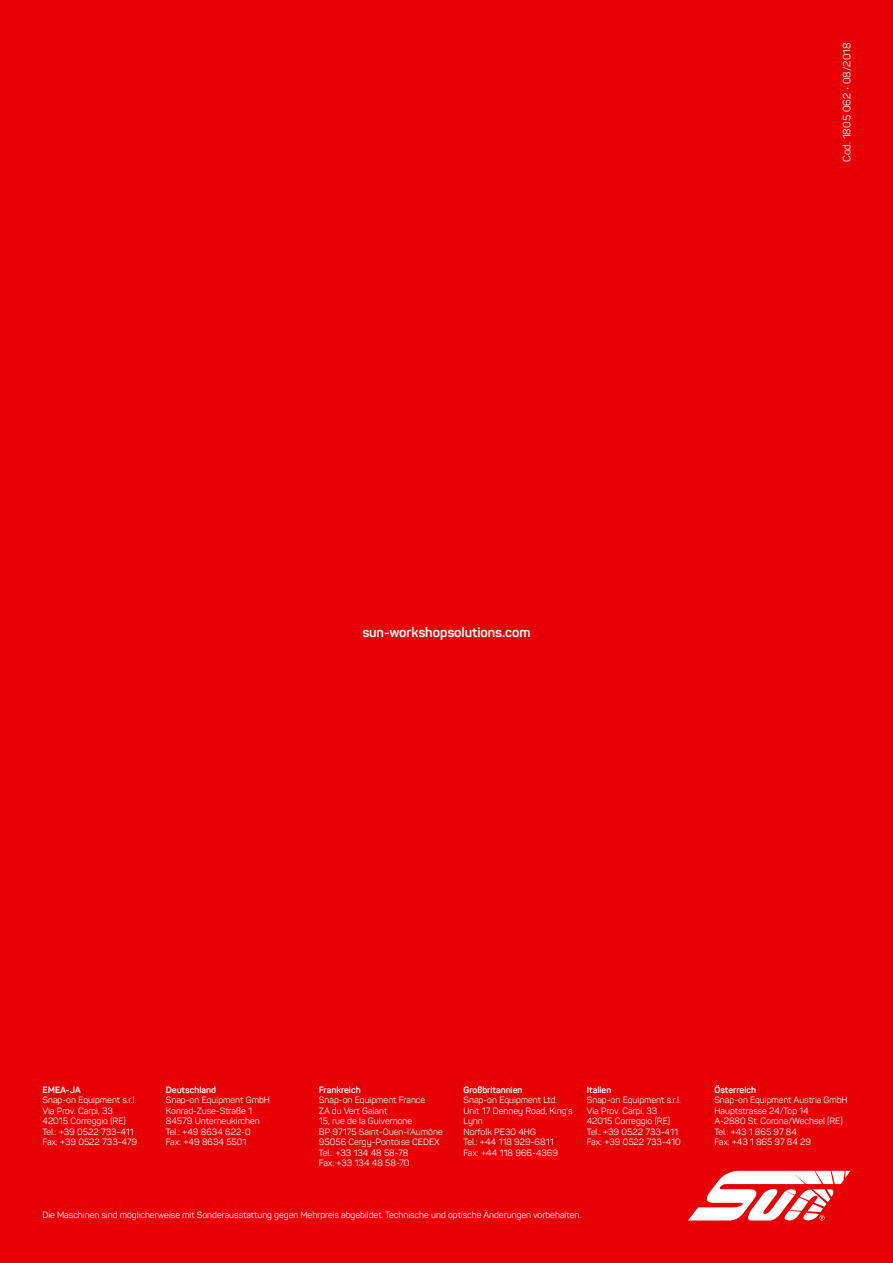
<style>
.page{position:relative;width:893px;height:1263px;background:#e60005}
.page>*{position:absolute;margin:0;border:0;box-sizing:border-box;transform-origin:0 0}
.t1{font:700 13.5px "Panton";color:#fff}
.t2{font:10.5px "Panton";letter-spacing:.01em;color:#fff}
.t3{font:9px/10.5px "Panton";color:#fff}
.t4{font:700 9px "Panton";color:#fff}
</style>
<div class="page">
<svg style="left:688px;top:1170px;width:162px;height:51px"></svg>
<p class="t2" style="left:842px;top:162px;width:121px;rotate:-90deg">Cod. 1805 062 • 08/2018</p>
<h1 class="t1" style="left:362px;top:626px;width:170px">sun-workshopsolutions.com</h1>
<p class="t4" style="left:43px;top:1085px;width:40px">EMEA-JA</p>
<p class="t3" style="left:43px;top:1095px;width:96px">Snap-on Equipment s.r.l.<br>Via Prov. Carpi, 33<br>42015 Correggio (RE)<br>Tel.: +39 0522 733-411<br>Fax: +39 0522 733-479</p>
<p class="t4" style="left:166px;top:1085px;width:52px">Deutschland</p>
<p class="t3" style="left:166px;top:1095px;width:106px">Snap-on Equipment GmbH<br>Konrad-Zuse-Straße 1<br>84579 Unterneukirchen<br>Tel.: +49 8634 622-0<br>Fax: +49 8634 5501</p>
<p class="t4" style="left:319px;top:1085px;width:43px">Frankreich</p>
<p class="t3" style="left:319px;top:1095px;width:125px">Snap-on Equipment France<br>ZA du Vert Galant<br>15, rue de la Guivernone<br>BP 97175 Saint-Ouen-l’Aumône<br>95056 Cergy-Pontoise CEDEX<br>Tel.: +33 134 48 58-78<br>Fax: +33 134 48 58-70</p>
<p class="t4" style="left:463px;top:1085px;width:61px">Großbritannien</p>
<p class="t3" style="left:463px;top:1095px;width:110px">Snap-on Equipment Ltd.<br>Unit 17 Denney Road, King‘s<br>Lynn<br>Norfolk PE30 4HG<br>Tel.: +44 118 929-6811<br>Fax: +44 118 966-4369</p>
<p class="t4" style="left:587px;top:1085px;width:26px">Italien</p>
<p class="t3" style="left:587px;top:1095px;width:95px">Snap-on Equipment s.r.l.<br>Via Prov. Carpi, 33<br>42015 Correggio (RE)<br>Tel.: +39 0522 733-411<br>Fax: +39 0522 733-410</p>
<p class="t3" style="left:43px;top:1210px;width:540px">Die Maschinen sind möglicherweise mit Sonderausstattung gegen Mehrpreis abgebildet. Technische und optische Änderungen vorbehalten.</p>
<p class="t4" style="left:714px;top:1085px;width:43px">Österreich</p>
<p class="t3" style="left:714px;top:1095px;width:135px">Snap-on Equipment Austria GmbH<br>Hauptstrasse 24/Top 14<br>A-2880 St. Corona/Wechsel (RE)<br>Tel.: +43 1 865 97 84<br>Fax: +43 1 865 97 84 29</p>
</div>
